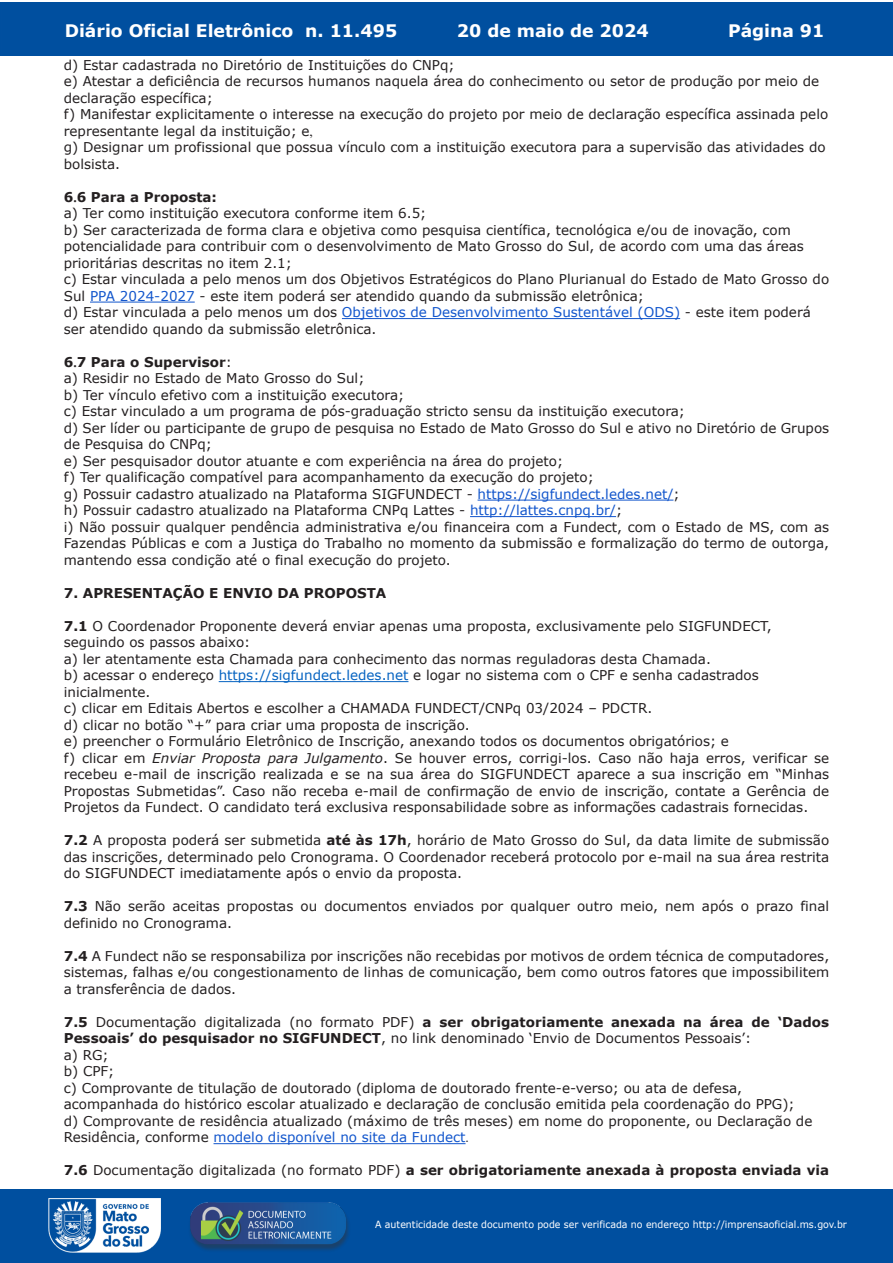
<style>
.page{position:relative;width:893px;height:1263px;background:#fff}
.page>*{position:absolute;margin:0;border:0;box-sizing:border-box;transform-origin:0 0}
.t1{font:700 17.25px "Verdana";color:#fff}
.t2{font:13.5px/16.5px "Verdana";color:#231f20}
.t3{font:700 13.5px "Verdana";color:#231f20}
.t4{font:9.9px "Verdana";color:#fff;scale:.95 1}
.s1{font-family:"Times New Roman"}
.s2{font-weight:700}
.s3{font-family:"Times New Roman";font-weight:700}
.s4{color:#15c}
.s5{color:#0563c1}
.s6{font-style:italic}
.s7{font-weight:400}
</style>
<div class="page">
<div style="left:0;top:2px;width:893px;height:53px;background:#004f9f"></div>
<div style="left:1px;top:1189px;width:892px;height:74px;background:#004f9f"></div>
<img style="left:49px;top:1198px;width:111px;height:54px">
<img style="left:185px;top:1201px;width:168px;height:54px">
<hr style="left:90px;top:302px;width:105px;height:1px;background:#15c">
<hr style="left:342px;top:318px;width:338px;height:1px;background:#15c">
<hr style="left:478px;top:500px;width:195px;height:1px;background:#15c">
<hr style="left:470px;top:516px;width:146px;height:1px;background:#15c">
<hr style="left:219px;top:681px;width:189px;height:1px;background:#0563c1">
<hr style="left:214px;top:1143px;width:252px;height:1px;background:#15c">
<p class="t1" style="left:65px;top:18px;width:334px">Diário Oficial Eletrônico n. 11.495</p>
<p class="t1" style="left:457px;top:18px;width:193px">20 de maio de 2024</p>
<p class="t1" style="left:728px;top:18px;width:98px">Página 91</p>
<p class="t2" style="left:64px;top:57px;width:766px">d) Estar cadastrada no Diretório de Instituições do CNPq;<br>e) Atestar a deficiência de recursos humanos naquela área do conhecimento ou setor de produção por meio de declaração específica;<br>f) Manifestar explicitamente o interesse na execução do projeto por meio de declaração específica assinada pelo representante legal da instituição; e<span class="s1">,<br></span>g) Designar um profissional que possua vínculo com a instituição executora para a supervisão das atividades do bolsista.</p>
<p class="t2" style="left:64px;top:189px;width:767px"><span class="s2">6</span><span class="s3">.</span><span class="s2">6 Para a Proposta:<br></span>a) Ter como instituição executora conforme item 6.5;<br>b) Ser caracterizada de forma clara e objetiva como pesquisa científica, tecnológica e/ou de inovação, com potencialidade para contribuir com o desenvolvimento de Mato Grosso do Sul, de acordo com uma das áreas prioritárias descritas no item 2.1;<br>c) Estar vinculada a pelo menos um dos Objetivos Estratégicos do Plano Plurianual do Estado de Mato Grosso do Sul <span class="s4">PPA 2024-2027</span> - este item poderá ser atendido quando da submissão eletrônica;<br>d) Estar vinculada a pelo menos um dos <span class="s4">Objetivos de Desenvolvimento Sustentável (ODS)</span> - este item poderá ser atendido quando da submissão eletrônica.</p>
<p class="t2" style="left:64px;top:353px;width:767px"><span class="s2">6</span><span class="s3">.</span><span class="s2">7 Para o Supervisor</span>:<br>a) Residir no Estado de Mato Grosso do Sul;<br>b) Ter vínculo efetivo com a instituição executora;<br>c) Estar vinculado a um programa de pós-graduação stricto sensu da instituição executora;<br>d) Ser líder ou participante de grupo de pesquisa no Estado de Mato Grosso do Sul e ativo no Diretório de Grupos de Pesquisa do CNPq;<br>e) Ser pesquisador doutor atuante e com experiência na área do projeto;<br>f) Ter qualificação compatível para acompanhamento da execução do projeto;<br>g) Possuir cadastro atualizado na Plataforma SIGFUNDECT - <span class="s4">https://sigfundect.ledes.net/</span>;<br>h) Possuir cadastro atualizado na Plataforma CNPq Lattes - <span class="s4">http://lattes.cnpq.br/</span>;<br>i) Não possuir qualquer pendência administrativa e/ou financeira com a Fundect, com o Estado de MS, com as Fazendas Públicas e com a Justiça do Trabalho no momento da submissão e formalização do termo de outorga, mantendo essa condição até o final execução do projeto.</p>
<p class="t3" style="left:64px;top:583px;width:324px">7. APRESENTAÇÃO E ENVIO DA PROPOSTA</p>
<p class="t2" style="left:64px;top:617px;width:767px"><span class="s2">7.1</span> O Coordenador Proponente deverá enviar apenas uma proposta, exclusivamente pelo SIGFUNDECT, seguindo os passos abaixo:<br>a) ler atentamente esta Chamada para conhecimento das normas reguladoras desta Chamada.<br>b) acessar o endereço <span class="s5">https://sigfundect.ledes.net</span> e logar no sistema com o CPF e senha cadastrados inicialmente.<br>c) clicar em Editais Abertos e escolher a CHAMADA FUNDECT/CNPq 03/2024 – PDCTR.<br>d) clicar no botão “+” para criar uma proposta de inscrição.<br>e) preencher o Formulário Eletrônico de Inscrição, anexando todos os documentos obrigatórios; e<br>f) clicar em <span class="s6">Enviar Proposta para Julgamento</span>. Se houver erros, corrigi-los. Caso não haja erros, verificar se recebeu e-mail de inscrição realizada e se na sua área do SIGFUNDECT aparece a sua inscrição em “Minhas Propostas Submetidas”. Caso não receba e-mail de confirmação de envio de inscrição, contate a Gerência de Projetos da Fundect. O candidato terá exclusiva responsabilidade sobre as informações cadastrais fornecidas.</p>
<p class="t2" style="left:64px;top:832px;width:767px;text-align:justify"><span class="s2">7.2</span> A proposta poderá ser submetida <span class="s2">até às 17h</span>, horário de Mato Grosso do Sul, da data limite de submissão das inscrições, determinado pelo Cronograma. O Coordenador receberá protocolo por e-mail na sua área restrita do SIGFUNDECT imediatamente após o envio da proposta.</p>
<p class="t2" style="left:64px;top:898px;width:767px"><span class="s2">7.3</span> Não serão aceitas propostas ou documentos enviados por qualquer outro meio, nem após o prazo final definido no Cronograma.</p>
<p class="t2" style="left:64px;top:947px;width:767px;text-align:justify"><span class="s2">7.4</span> A Fundect não se responsabiliza por inscrições não recebidas por motivos de ordem técnica de computadores, sistemas, falhas e/ou congestionamento de linhas de comunicação, bem como outros fatores que impossibilitem a transferência de dados.</p>
<p class="t2" style="left:64px;top:1013px;width:767px"><span class="s2">7.5</span> Documentação digitalizada (no formato PDF) <span class="s2">a ser obrigatoriamente anexada na área de ‘Dados Pessoais’ do pesquisador no SIGFUNDECT</span>, no link denominado ‘Envio de Documentos Pessoais’:<br>a) RG;<br>b) CPF;<br>c) Comprovante de titulação de doutorado (diploma de doutorado frente-e-verso; ou ata de defesa, acompanhada do histórico escolar atualizado e declaração de conclusão emitida pela coordenação do PPG);<br>d) Comprovante de residência atualizado (máximo de três meses) em nome do proponente, ou Declaração de Residência, conforme <span class="s4">modelo disponível no site da Fundect</span><span class="s1">.</span></p>
<p class="t3" style="left:64px;top:1161px;width:767px">7.6 <span class="s7">Documentação digitalizada (no formato PDF)</span> a ser obrigatoriamente anexada à proposta enviada via</p>
<p class="t4" style="left:375px;top:1218px;width:498px">A autenticidade deste documento pode ser verificada no endereço http://imprensaoficial.ms.gov.br</p>
</div>
